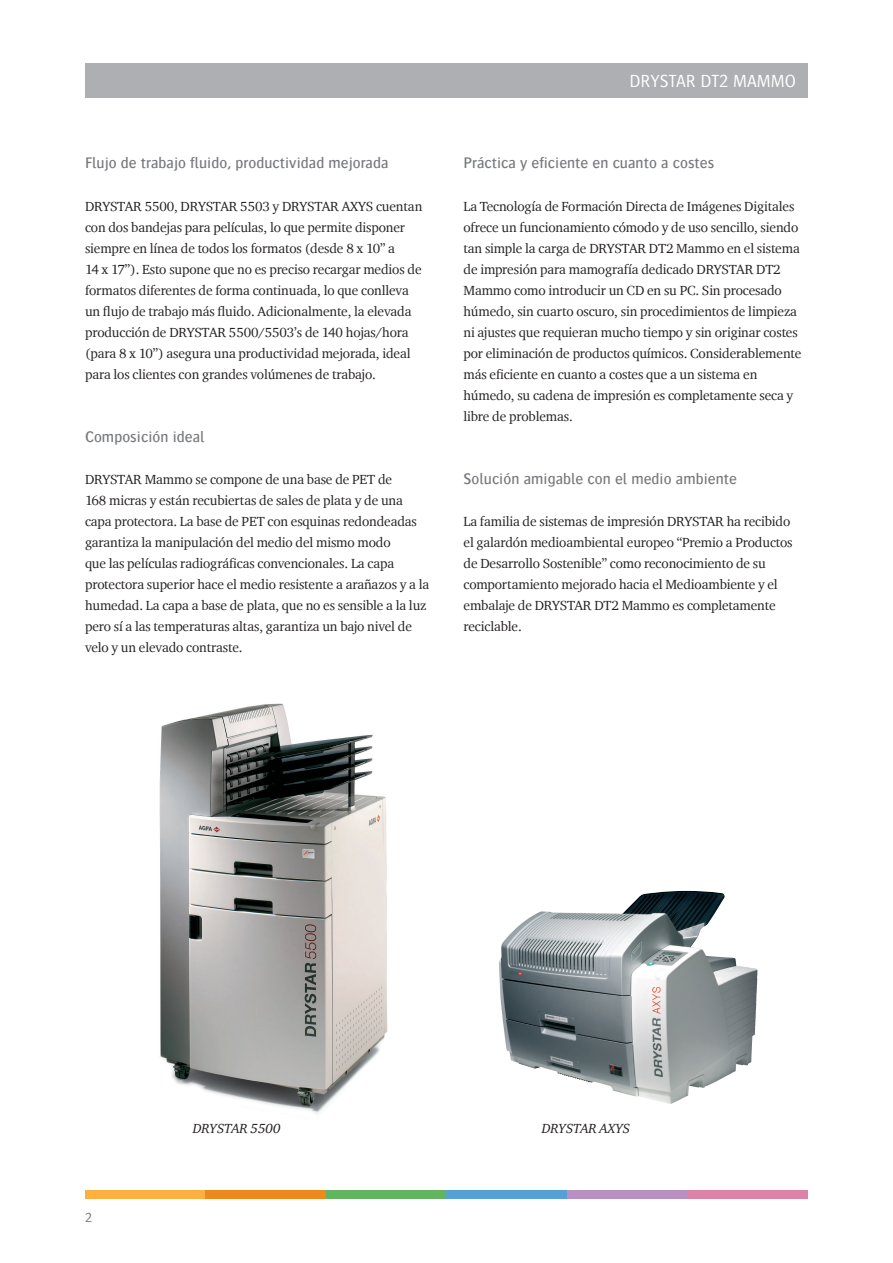
<style>
.page{position:relative;width:893px;height:1263px;background:#fff}
.page>*{position:absolute;margin:0;border:0;box-sizing:border-box;transform-origin:0 0}
.t1{font:300 18px "Bosis For Agfa";color:#fff}
.t2{font:500 15.75px "Bosis For Agfa";letter-spacing:.005em;color:#76787b}
.t3{font:13.5px/21px "Charter ITC For Agfa";letter-spacing:-.01em;color:#231f20}
.t4{font:italic 13.5px "Charter ITC For Agfa";letter-spacing:-.005em;color:#231f20}
.t5{font:300 13.5px "Bosis For Agfa";color:#76787b}
</style>
<div class="page">
<div style="left:85px;top:64px;width:723px;height:34px;background:#aeafb3"></div>
<div style="left:85px;top:1191px;width:121px;height:8px;background:#fbb03f"></div>
<div style="left:206px;top:1191px;width:120px;height:8px;background:#ed891d"></div>
<div style="left:326px;top:1191px;width:120px;height:8px;background:#63b461"></div>
<div style="left:446px;top:1191px;width:121px;height:8px;background:#56a0d5"></div>
<div style="left:567px;top:1191px;width:120px;height:8px;background:#b890c2"></div>
<div style="left:687px;top:1191px;width:121px;height:8px;background:#dc82a7"></div>
<img style="left:499px;top:891px;width:259px;height:213px">
<img style="left:159px;top:703px;width:229px;height:411px">
<p class="t2" style="left:85px;top:155px;width:305px">Flujo de trabajo fluido, productividad mejorada</p>
<p class="t3" style="left:85px;top:195px;width:339px">DRYSTAR 5500, DRYSTAR 5503 y DRYSTAR AXYS cuentan con dos bandejas para películas, lo que permite disponer siempre en línea de todos los formatos (desde 8 x 10” a<br>14 x 17”). Esto supone que no es preciso recargar medios de formatos diferentes de forma continuada, lo que conlleva un flujo de trabajo más fluido. Adicionalmente, la elevada producción de DRYSTAR 5500/5503’s de 140 hojas/hora (para 8 x 10”) asegura una productividad mejorada, ideal para los clientes con grandes volúmenes de trabajo.</p>
<p class="t2" style="left:85px;top:428px;width:121px">Composición ideal</p>
<p class="t3" style="left:85px;top:468px;width:346px">DRYSTAR Mammo se compone de una base de PET de<br>168 micras y están recubiertas de sales de plata y de una capa protectora. La base de PET con esquinas redondeadas garantiza la manipulación del medio del mismo modo<br>que las películas radiográficas convencionales. La capa protectora superior hace el medio resistente a arañazos y a la humedad. La capa a base de plata, que no es sensible a la luz pero sí a las temperaturas altas, garantiza un bajo nivel de velo y un elevado contraste.</p>
<h1 class="t1" style="left:630px;top:72px;width:168px">DRYSTAR DT2 MAMMO</h1>
<p class="t2" style="left:463px;top:155px;width:252px">Práctica y eficiente en cuanto a costes</p>
<p class="t3" style="left:463px;top:195px;width:339px">La Tecnología de Formación Directa de Imágenes Digitales ofrece un funcionamiento cómodo y de uso sencillo, siendo tan simple la carga de DRYSTAR DT2 Mammo en el sistema de impresión para mamografía dedicado DRYSTAR DT2<br>Mammo como introducir un CD en su PC. Sin procesado húmedo, sin cuarto oscuro, sin procedimientos de limpieza ni ajustes que requieran mucho tiempo y sin originar costes por eliminación de productos químicos. Considerablemente más eficiente en cuanto a costes que a un sistema en húmedo, su cadena de impresión es completamente seca y libre de problemas.</p>
<p class="t2" style="left:463px;top:470px;width:275px">Solución amigable con el medio ambiente</p>
<p class="t3" style="left:463px;top:510px;width:331px">La familia de sistemas de impresión DRYSTAR ha recibido el galardón medioambiental europeo “Premio a Productos de Desarrollo Sostenible” como reconocimiento de su comportamiento mejorado hacia el Medioambiente y el embalaje de DRYSTAR DT2 Mammo es completamente reciclable.</p>
<p class="t5" style="left:85px;top:1210px;width:8px">2</p>
<p class="t4" style="left:193px;top:1120px;width:89px">DRYSTAR 5500</p>
<p class="t4" style="left:542px;top:1120px;width:90px">DRYSTAR AXYS</p>
</div>
